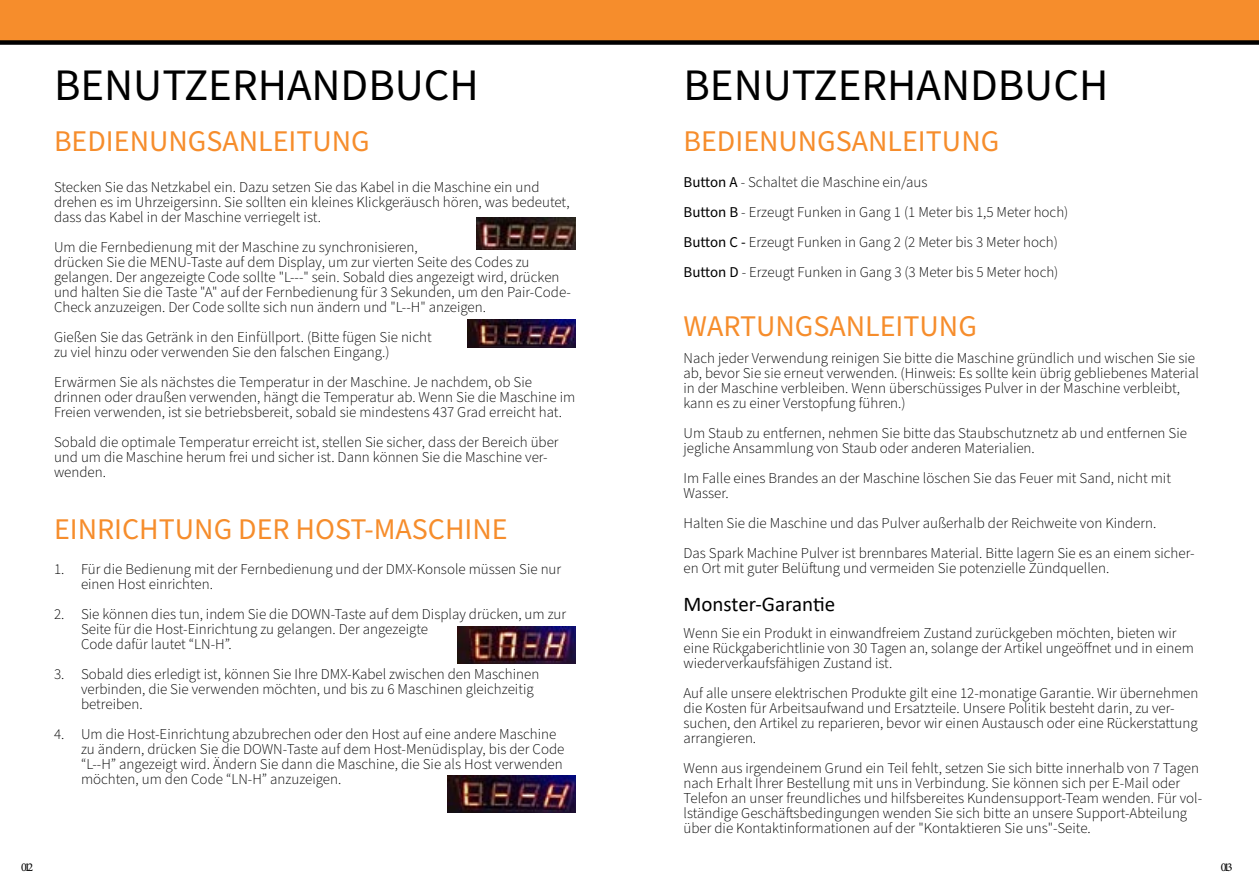
<style>
.page{position:relative;width:1259px;height:893px;background:#fff}
.page>*{position:absolute;margin:0;border:0;box-sizing:border-box;transform-origin:0 0}
.t1{font:45px "Source Sans Pro";color:#000}
.t2{font:30px "Source Sans Pro";color:#f68d2c}
.t3{font:21px "Calibri";color:#000}
.t4{font:300 15px/15px "Source Sans Pro";color:#000}
.t5{font:12px "Minion Pro";letter-spacing:-.225em;color:#000}
.s1{font-weight:400}
</style>
<div class="page">
<div style="left:0;top:0;width:1259px;height:43px;background:#f68d2c"></div>
<div style="left:0;top:40px;width:1259px;height:5px;background:#000"></div>
<img style="left:477px;top:217px;width:98px;height:33px">
<img style="left:467px;top:320px;width:108px;height:27px">
<img style="left:458px;top:627px;width:117px;height:36px">
<img style="left:447px;top:776px;width:128px;height:36px">
<h1 class="t1" style="left:54px;top:55px;width:426px">BENUTZERHANDBUCH</h1>
<h2 class="t2" style="left:54px;top:121px;width:317px">BEDIENUNGSANLEITUNG</h2>
<p class="t4" style="left:54px;top:180px;width:517px">Stecken Sie das Netzkabel ein. Dazu setzen Sie das Kabel in die Maschine ein und drehen es im Uhrzeigersinn. Sie sollten ein kleines Klickgeräusch hören, was bedeutet, dass das Kabel in der Maschine verriegelt ist.</p>
<p class="t4" style="left:54px;top:240px;width:518px">Um die Fernbedienung mit der Maschine zu synchronisieren,<br>drücken Sie die MENU-Taste auf dem Display, um zur vierten Seite des Codes zu gelangen. Der angezeigte Code sollte "L---" sein. Sobald dies angezeigt wird, drücken und halten Sie die Taste "A" auf der Fernbedienung für 3 Sekunden, um den Pair-Code-Check anzuzeigen. Der Code sollte sich nun ändern und "L--H" anzeigen.</p>
<p class="t4" style="left:54px;top:330px;width:379px">Gießen Sie das Getränk in den Einfüllport. (Bitte fügen Sie nicht zu viel hinzu oder verwenden Sie den falschen Eingang.)</p>
<p class="t4" style="left:54px;top:375px;width:523px">Erwärmen Sie als nächstes die Temperatur in der Maschine. Je nachdem, ob Sie drinnen oder draußen verwenden, hängt die Temperatur ab. Wenn Sie die Maschine im<br>Freien verwenden, ist sie betriebsbereit, sobald sie mindestens 437 Grad erreicht hat.</p>
<p class="t4" style="left:54px;top:435px;width:506px">Sobald die optimale Temperatur erreicht ist, stellen Sie sicher, dass der Bereich über und um die Maschine herum frei und sicher ist. Dann können Sie die Maschine ver&shy;wenden.</p>
<h2 class="t2" style="left:54px;top:509px;width:455px">EINRICHTUNG DER HOST-MASCHINE</h2>
<p class="t4" style="left:81px;top:562px;width:482px;text-indent:-27px">1. Für die Bedienung mit der Fernbedienung und der DMX-Konsole müssen Sie nur einen Host einrichten.</p>
<p class="t4" style="left:81px;top:607px;width:487px;text-indent:-27px">2. Sie können dies tun, indem Sie die DOWN-Taste auf dem Display drücken, um zur<br>Seite für die Host-Einrichtung zu gelangen. Der angezeigte<br>Code dafür lautet “LN-H”.</p>
<p class="t4" style="left:81px;top:667px;width:460px;text-indent:-27px">3. Sobald dies erledigt ist, können Sie Ihre DMX-Kabel zwischen den Maschinen verbinden, die Sie verwenden möchten, und bis zu 6 Maschinen gleichzeitig betreiben.</p>
<p class="t4" style="left:81px;top:727px;width:485px;text-indent:-27px">4. Um die Host-Einrichtung abzubrechen oder den Host auf eine andere Maschine zu ändern, drücken Sie die DOWN-Taste auf dem Host-Menüdisplay, bis der Code “L--H” angezeigt wird. Ändern Sie dann die Maschine, die Sie als Host verwenden möchten, um den Code “LN-H” anzuzeigen.</p>
<h1 class="t1" style="left:683px;top:55px;width:426px">BENUTZERHANDBUCH</h1>
<h2 class="t2" style="left:683px;top:121px;width:317px">BEDIENUNGSANLEITUNG</h2>
<p class="t4" style="left:683px;top:167px;width:386px;line-height:30px"><span class="s1">Button A</span> - Schaltet die Maschine ein/aus<br><span class="s1">Button B</span> - Erzeugt Funken in Gang 1 (1 Meter bis 1,5 Meter hoch)<br><span class="s1">Button C -</span> Erzeugt Funken in Gang 2 (2 Meter bis 3 Meter hoch)<br><span class="s1">Button D</span> - Erzeugt Funken in Gang 3 (3 Meter bis 5 Meter hoch)</p>
<h2 class="t2" style="left:683px;top:306px;width:295px">WARTUNGSANLEITUNG</h2>
<p class="t4" style="left:683px;top:351px;width:517px">Nach jeder Verwendung reinigen Sie bitte die Maschine gründlich und wischen Sie sie ab, bevor Sie sie erneut verwenden. (Hinweis: Es sollte kein übrig gebliebenes Material in der Maschine verbleiben. Wenn überschüssiges Pulver in der Maschine verbleibt, kann es zu einer Verstopfung führen.)</p>
<p class="t4" style="left:683px;top:426px;width:505px">Um Staub zu entfernen, nehmen Sie bitte das Staubschutznetz ab und entfernen Sie jegliche Ansammlung von Staub oder anderen Materialien.</p>
<p class="t4" style="left:683px;top:471px;width:489px">Im Falle eines Brandes an der Maschine löschen Sie das Feuer mit Sand, nicht mit<br>Wasser.</p>
<p class="t4" style="left:683px;top:509px;width:513px;line-height:30px">Halten Sie die Maschine und das Pulver außerhalb der Reichweite von Kindern.<br>Das Spark Machine Pulver ist brennbares Material. Bitte lagern Sie es an einem sicher-</p>
<p class="t4" style="left:683px;top:561px;width:427px">en Ort mit guter Belüftung und vermeiden Sie potenzielle Zündquellen.</p>
<h3 class="t3" style="left:683px;top:590px;width:153px">Monster-Garantie</h3>
<p class="t4" style="left:683px;top:626px;width:512px">Wenn Sie ein Produkt in einwandfreiem Zustand zurückgeben möchten, bieten wir eine Rückgaberichtlinie von 30 Tagen an, solange der Artikel ungeöffnet und in einem wiederverkaufsfähigen Zustand ist.</p>
<p class="t4" style="left:683px;top:686px;width:516px">Auf alle unsere elektrischen Produkte gilt eine 12-monatige Garantie. Wir übernehmen die Kosten für Arbeitsaufwand und Ersatzteile. Unsere Politik besteht darin, zu ver&shy;suchen, den Artikel zu reparieren, bevor wir einen Austausch oder eine Rückerstattung arrangieren.</p>
<p class="t4" style="left:683px;top:761px;width:520px">Wenn aus irgendeinem Grund ein Teil fehlt, setzen Sie sich bitte innerhalb von 7 Tagen nach Erhalt Ihrer Bestellung mit uns in Verbindung. Sie können sich per E-Mail oder Telefon an unser freundliches und hilfsbereites Kundensupport-Team wenden. Für vol&shy;lständige Geschäftsbedingungen wenden Sie sich bitte an unsere Support-Abteilung über die Kontaktinformationen auf der "Kontaktieren Sie uns"-Seite.</p>
<p class="t5" style="left:21px;top:860px;width:13px">012</p>
<p class="t5" style="left:1220px;top:860px;width:13px">013</p>
</div>
